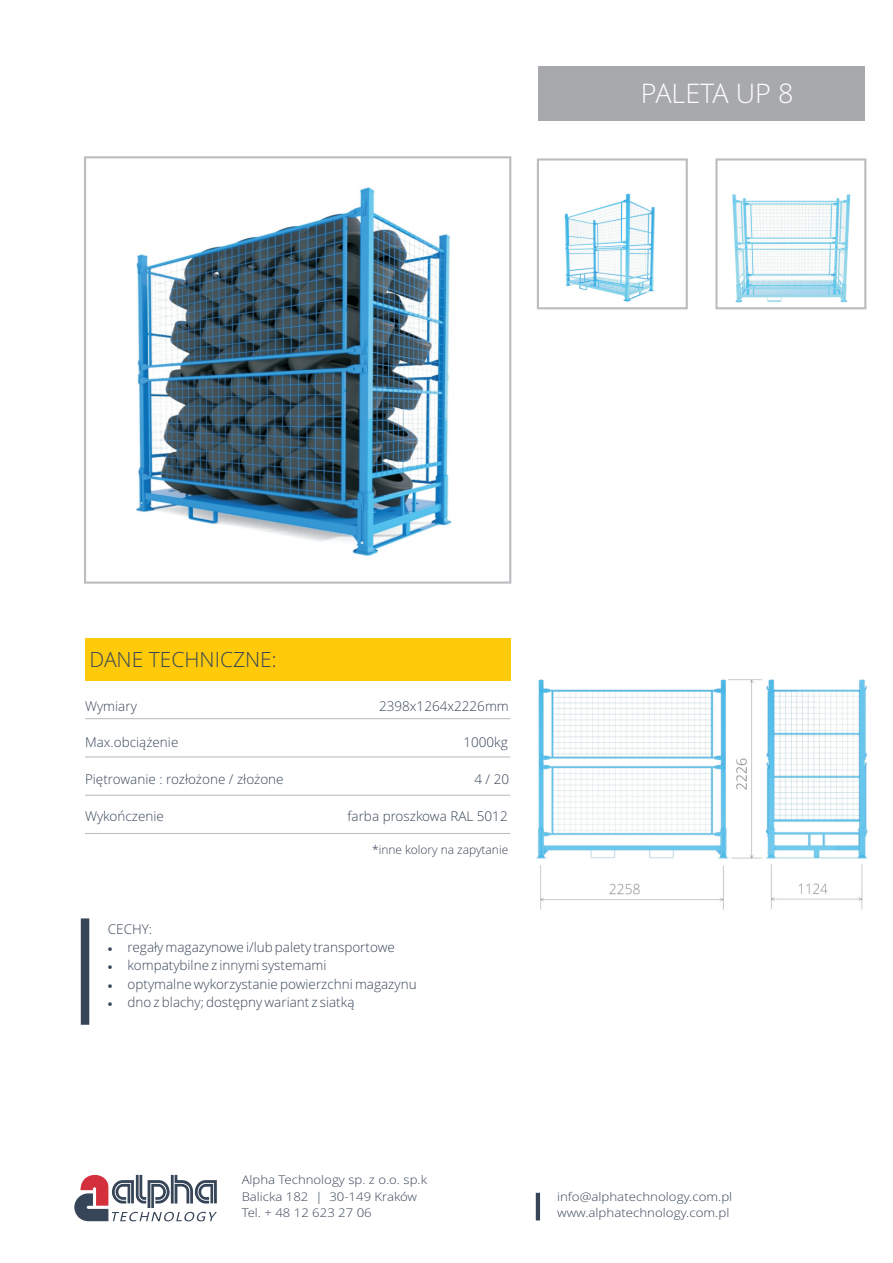
<style>
.page{position:relative;width:893px;height:1263px;background:#fff}
.page>*{position:absolute;margin:0;border:0;box-sizing:border-box;transform-origin:0 0}
.t1{font:300 27px "Open Sans";color:#fff}
.t2{font:300 21px "Open Sans";color:#374558}
.t3{font:300 13.5px "Open Sans";color:#374558}
.t4{font:300 12px/16.4px "Open Sans";color:#374558;scale:1.1 1}
.t5{font:300 12px/16.4px "Open Sans";color:#374558;scale:1.11 1}
.t6{font:300 12px "Open Sans";color:#374558}
</style>
<div class="page">
<div style="left:84px;top:156px;width:427px;height:428px;border:2px solid #bcbdc0"></div>
<div style="left:538px;top:66px;width:327px;height:55px;background:#a8a9ad"></div>
<div style="left:715px;top:158px;width:151px;height:151px;border:2px solid #bcbdc0"></div>
<div style="left:537px;top:158px;width:151px;height:151px;border:2px solid #bcbdc0"></div>
<hr style="left:85px;top:718px;width:425px;height:1px;background:#bcbdc0">
<hr style="left:85px;top:756px;width:425px;height:1px;background:#bcbdc0">
<hr style="left:85px;top:795px;width:425px;height:1px;background:#bcbdc0">
<div style="left:85px;top:638px;width:425px;height:42px;background:#feca0a"></div>
<hr style="left:85px;top:833px;width:425px;height:1px;background:#bcbdc0">
<img style="left:564px;top:193px;width:91px;height:109px">
<img style="left:732px;top:194px;width:119px;height:108px">
<img style="left:136px;top:187px;width:316px;height:369px">
<svg style="left:74px;top:1175px;width:143px;height:46px"></svg>
<hr style="left:536px;top:1193px;width:4px;height:27px;background:#374558">
<img style="left:536px;top:679px;width:332px;height:231px">
<div style="left:81px;top:918px;width:8px;height:107px;background:#374558"></div>
<h1 class="t1" style="left:641px;top:83px;width:154px">PALETA UP 8</h1>
<h2 class="t2" style="left:90px;top:650px;width:189px">DANE TECHNICZNE:</h2>
<p class="t3" style="left:85px;top:700px;width:53px">Wymiary</p>
<p class="t3" style="left:379px;top:700px;width:131px">2398x1264x2226mm</p>
<p class="t3" style="left:85px;top:737px;width:95px">Max.obci¹¿enie</p>
<p class="t3" style="left:463px;top:737px;width:46px">1000kg</p>
<p class="t3" style="left:85px;top:774px;width:200px">Piêtrowanie : roz³o¿one / z³o¿one</p>
<p class="t3" style="left:474px;top:774px;width:36px">4 / 20</p>
<p class="t3" style="left:85px;top:810px;width:80px">Wykoñczenie</p>
<p class="t3" style="left:347px;top:810px;width:162px">farba proszkowa RAL 5012</p>
<p class="t6" style="left:372px;top:845px;width:138px">*inne kolory na zapytanie</p>
<p class="t3" style="left:108px;top:923px;width:46px">CECHY:</p>
<p class="t3" style="left:108px;top:942px;width:288px">•rega³y magazynowe i/lub palety transportowe</p>
<p class="t3" style="left:108px;top:960px;width:220px">•kompatybilne z innymi systemami</p>
<p class="t3" style="left:108px;top:978px;width:310px">•optymalne wykorzystanie powierzchni magazynu</p>
<p class="t3" style="left:108px;top:997px;width:248px">•dno z blachy; dostêpny wariant z siatk¹</p>
<p class="t4" style="left:242px;top:1173px;width:170px">Alpha Technology sp. z o.o. sp.k<br>Balicka 182 | 30-149 Kraków<br>Tel. + 48 12 623 27 06</p>
<p class="t5" style="left:557px;top:1189px;width:159px">info@alphatechnology.com.pl www.alphatechnology.com.pl</p>
</div>
